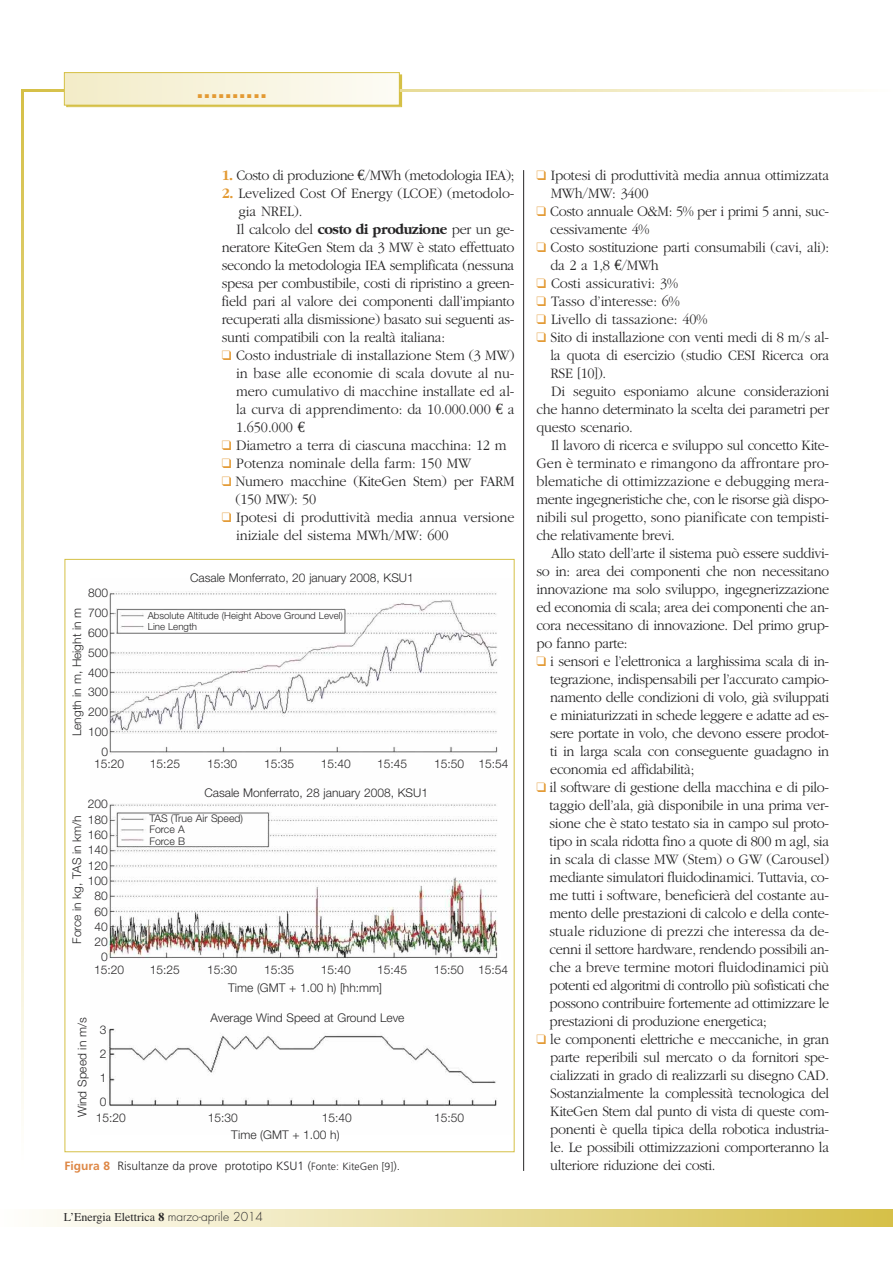
<style>
.page{position:relative;width:893px;height:1263px;background:#fff}
.page>*{position:absolute;margin:0;border:0;box-sizing:border-box;transform-origin:0 0}
.t1{font:700 condensed 24.3px "Helvetica Neue";color:#e39a33;scale:1.21 1}
.t2{font:300 15px/18px "Garamond";letter-spacing:-.02em;color:#272627;scale:.95 1}
.t3{font:300 15px "Garamond";color:#272627;scale:.95 1}
.t4{font:300 12px/15.3px "Helvetica Neue";color:#272627;text-align:right}
.t5{font:300 12px "Frutiger";color:#272627}
.t6{font:12px "Times";color:#272627}
.t7{font:300 10.5px/11.7px "Helvetica Neue";color:#272627}
.t8{font:300 9.75px/11.2px "Helvetica Neue";color:#272627}
.s1{font-weight:700;color:#e39a33}
.s2{font-family:"Euro Serif";font-weight:400}
.s3{font-weight:700}
.s4{color:#e39a33}
.s5{font-weight:700;color:#de8745}
.s6{font-size:10.5px}
.s7{font-family:"Futura";font-weight:300}
</style>
<div class="page">
<hr style="left:523px;top:170px;width:1px;height:1001px;background:#272627">
<div style="left:0;top:1209px;width:893px;height:17px;background:linear-gradient(to right,#fffefd,#d6c048)"></div>
<div style="left:66px;top:75px;width:336px;height:32px;border:1px solid #d5c046"></div>
<svg style="left:21px;top:92px;width:2px;height:1017px"></svg>
<svg style="left:21px;top:89px;width:829px;height:3px"></svg>
<div style="left:65px;top:73px;width:334px;height:32px;background:linear-gradient(to right,#f3ecc8,#fdfcf5)"></div>
<div style="left:64px;top:72px;width:336px;height:34px;border:1px solid #d5c046"></div>
<img style="left:107px;top:591px;width:391px;height:516px">
<h1 class="t1" style="left:197px;top:81px;width:60px">..........</h1>
<p class="t2" style="left:222px;top:166px;width:310px"><span class="s1">1.</span> Costo di produzione <span class="s2">€</span>/MWh (metodologia IEA);</p>
<p class="t2" style="left:222px;top:184px;width:310px"><span class="s1">2.</span> Levelized Cost Of Energy (LCOE) (metodolo-</p>
<p class="t2" style="left:238px;top:202px;width:69px">gia NREL).</p>
<p class="t2" style="left:237px;top:220px;width:294px">Il calcolo del <span class="s3">costo di produzione</span> per un ge-</p>
<p class="t2" style="left:222px;top:238px;width:310px">neratore KiteGen Stem da 3 MW è stato effettuato</p>
<p class="t2" style="left:222px;top:256px;width:310px">secondo la metodologia IEA semplificata (nessuna</p>
<p class="t2" style="left:222px;top:274px;width:310px">spesa per combustibile, costi di ripristino a green-</p>
<p class="t2" style="left:222px;top:292px;width:310px">field pari al valore dei componenti dall’impianto</p>
<p class="t2" style="left:222px;top:310px;width:310px">recuperati alla dismissione) basato sui seguenti as-</p>
<p class="t2" style="left:222px;top:328px;width:237px">sunti compatibili con la realtà italiana:</p>
<p class="t2" style="left:236px;top:346px;width:295px;text-align:justify;text-indent:-14px"><span class="s4">❑</span> Costo industriale di installazione Stem (3 MW) in base alle economie di scala dovute al nu&shy;mero cumulativo di macchine installate ed al&shy;la curva di apprendimento: da 10.000.000 <span class="s2">€</span> a 1.650.000 <span class="s2">€</span></p>
<p class="t2" style="left:222px;top:436px;width:301px"><span class="s4">❑</span> Diametro a terra di ciascuna macchina: 12 m</p>
<p class="t2" style="left:222px;top:454px;width:264px"><span class="s4">❑</span> Potenza nominale della farm: 150 MW</p>
<p class="t2" style="left:236px;top:472px;width:295px;text-indent:-14px"><span class="s4">❑</span> Numero macchine (KiteGen Stem) per FARM (150 MW): 50</p>
<p class="t2" style="left:236px;top:508px;width:295px;text-indent:-14px"><span class="s4">❑</span> Ipotesi di produttività media annua versione iniziale del sistema MWh/MW: 600</p>
<p class="t4" style="left:88px;top:584px;width:22px;line-height:19.8px">800<br>700<br>600<br>500<br>400<br>300<br>200<br>100<br>0</p>
<p class="t4" style="left:70px;top:736px;width:130px;rotate:-90deg">Length in m, Height in m</p>
<p class="t4" style="left:190px;top:572px;width:225px">Casale Monferrato, 20 january 2008, KSU1</p>
<p class="t8" style="left:148px;top:611px;width:197px">Absolute Altitude (Height Above Ground Level)<br>Line Length</p>
<p class="t4" style="left:94px;top:757px;width:32px">15:20</p>
<p class="t4" style="left:150px;top:757px;width:32px">15:25</p>
<p class="t4" style="left:207px;top:757px;width:32px">15:30</p>
<p class="t4" style="left:264px;top:757px;width:32px">15:35</p>
<p class="t4" style="left:321px;top:757px;width:32px">15:40</p>
<p class="t4" style="left:377px;top:757px;width:32px">15:45</p>
<p class="t4" style="left:434px;top:757px;width:76px">15:50 15:54</p>
<p class="t4" style="left:88px;top:798px;width:22px">200<br>180<br>160<br>140<br>120<br>100<br>80<br>60<br>40<br>20<br>0</p>
<p class="t4" style="left:70px;top:944px;width:130px;rotate:-90deg">Force in kg, TAS in km/h</p>
<p class="t4" style="left:204px;top:786px;width:225px">Casale Monferrato, 28 january 2008, KSU1</p>
<p class="t7" style="left:149px;top:813px;width:95px">TAS (True Air Speed)<br>Force A<br>Force B</p>
<p class="t4" style="left:94px;top:963px;width:32px">15:20</p>
<p class="t4" style="left:150px;top:963px;width:32px">15:25</p>
<p class="t4" style="left:207px;top:963px;width:32px">15:30</p>
<p class="t4" style="left:264px;top:963px;width:32px">15:35</p>
<p class="t4" style="left:321px;top:963px;width:32px">15:40</p>
<p class="t4" style="left:377px;top:963px;width:32px">15:45</p>
<p class="t4" style="left:434px;top:963px;width:76px">15:50 15:54</p>
<p class="t4" style="left:76px;top:1117px;width:101px;rotate:-90deg">Wind Speed in m/s</p>
<p class="t4" style="left:100px;top:1019px;width:8px;line-height:24px;text-align:justify">3<br>2<br>1<br>0</p>
<p class="t4" style="left:228px;top:981px;width:156px">Time (GMT + 1.00 h) [hh:mm]</p>
<p class="t4" style="left:210px;top:1011px;width:195px">Average Wind Speed at Ground Leve</p>
<p class="t4" style="left:96px;top:1111px;width:32px">15:20</p>
<p class="t4" style="left:208px;top:1111px;width:32px">15:30</p>
<p class="t4" style="left:322px;top:1111px;width:32px">15:40</p>
<p class="t4" style="left:434px;top:1111px;width:32px">15:50</p>
<p class="t4" style="left:231px;top:1128px;width:110px">Time (GMT + 1.00 h)</p>
<p class="t5" style="left:65px;top:1161px;width:337px"><span class="s5">Figura 8</span> Risultanze da prove prototipo KSU1 (<span class="s6">Fonte: KiteGen [9]</span>).</p>
<p class="t6" style="left:64px;top:1210px;width:201px">L’Energia Elettrica <span class="s3">8</span> <span class="s7">marzo-aprile 2014</span></p>
<p class="t2" style="left:551px;top:166px;width:295px;text-indent:-14px"><span class="s4">❑</span> Ipotesi di produttività media annua ottimizzata<br>MWh/MW: 3400</p>
<p class="t2" style="left:550px;top:202px;width:295px;text-indent:-14px"><span class="s4">❑</span> Costo annuale O&amp;M: 5% per i primi 5 anni, suc&shy;cessivamente 4%</p>
<p class="t2" style="left:550px;top:238px;width:295px;text-indent:-14px"><span class="s4">❑</span> Costo sostituzione parti consumabili (cavi, ali): da 2 a 1,8 <span class="s2">€</span>/MWh</p>
<p class="t2" style="left:536px;top:274px;width:151px"><span class="s4">❑</span> Costi assicurativi: 3%</p>
<p class="t2" style="left:536px;top:292px;width:152px"><span class="s4">❑</span> Tasso d’interesse: 6%</p>
<p class="t2" style="left:536px;top:310px;width:181px"><span class="s4">❑</span> Livello di tassazione: 40%</p>
<p class="t2" style="left:536px;top:328px;width:310px"><span class="s4">❑</span> Sito di installazione con venti medi di 8 m/s al-</p>
<p class="t2" style="left:550px;top:346px;width:295px">la quota di esercizio (studio CESI Ricerca ora</p>
<p class="t2" style="left:550px;top:364px;width:60px">RSE [10]).</p>
<p class="t2" style="left:551px;top:382px;width:294px">Di seguito esponiamo alcune considerazioni</p>
<p class="t2" style="left:536px;top:400px;width:310px">che hanno determinato la scelta dei parametri per</p>
<p class="t2" style="left:536px;top:418px;width:103px">questo scenario.</p>
<p class="t2" style="left:551px;top:436px;width:294px">Il lavoro di ricerca e sviluppo sul concetto Kite-</p>
<p class="t3" style="left:536px;top:454px;width:310px">Gen è terminato e rimangono da affrontare pro-</p>
<p class="t2" style="left:536px;top:472px;width:310px">blematiche di ottimizzazione e debugging mera-</p>
<p class="t2" style="left:536px;top:490px;width:310px">mente ingegneristiche che, con le risorse già dispo-</p>
<p class="t2" style="left:536px;top:508px;width:310px">nibili sul progetto, sono pianificate con tempisti-</p>
<p class="t2" style="left:536px;top:526px;width:147px">che relativamente brevi.</p>
<p class="t2" style="left:551px;top:544px;width:294px">Allo stato dell’arte il sistema può essere suddivi-</p>
<p class="t2" style="left:536px;top:562px;width:310px">so in: area dei componenti che non necessitano</p>
<p class="t2" style="left:536px;top:580px;width:310px">innovazione ma solo sviluppo, ingegnerizzazione</p>
<p class="t2" style="left:536px;top:598px;width:310px">ed economia di scala; area dei componenti che an-</p>
<p class="t2" style="left:536px;top:616px;width:310px">cora necessitano di innovazione. Del primo grup-</p>
<p class="t2" style="left:536px;top:634px;width:97px">po fanno parte:</p>
<p class="t2" style="left:550px;top:652px;width:295px;text-align:justify;text-indent:-14px"><span class="s4">❑</span> i sensori e l’elettronica a larghissima scala di in&shy;tegrazione, indispensabili per l’accurato campio&shy;namento delle condizioni di volo, già sviluppati e miniaturizzati in schede leggere e adatte ad es&shy;sere portate in volo, che devono essere prodot&shy;ti in larga scala con conseguente guadagno in economia ed affidabilità;</p>
<p class="t2" style="left:550px;top:778px;width:296px;text-align:justify;text-indent:-13px"><span class="s4">❑</span> il software di gestione della macchina e di pilo&shy;taggio dell’ala, già disponibile in una prima ver&shy;sione che è stato testato sia in campo sul proto&shy;tipo in scala ridotta fino a quote di 800 m agl, sia in scala di classe MW (Stem) o GW (Carousel) mediante simulatori fluidodinamici. Tuttavia, co&shy;me tutti i software, beneficierà del costante au&shy;mento delle prestazioni di calcolo e della conte&shy;stuale riduzione di prezzi che interessa da de&shy;cenni il settore hardware, rendendo possibili an&shy;che a breve termine motori fluidodinamici più potenti ed algoritmi di controllo più sofisticati che possono contribuire fortemente ad ottimizzare le prestazioni di produzione energetica;</p>
<p class="t2" style="left:550px;top:1030px;width:295px;text-align:justify;text-indent:-14px"><span class="s4">❑</span> le componenti elettriche e meccaniche, in gran parte reperibili sul mercato o da fornitori spe&shy;cializzati in grado di realizzarli su disegno CAD.<br>Sostanzialmente la complessità tecnologica del KiteGen Stem dal punto di vista di queste com&shy;ponenti è quella tipica della robotica industria&shy;le. Le possibili ottimizzazioni comporteranno la ulteriore riduzione dei costi.</p>
</div>
